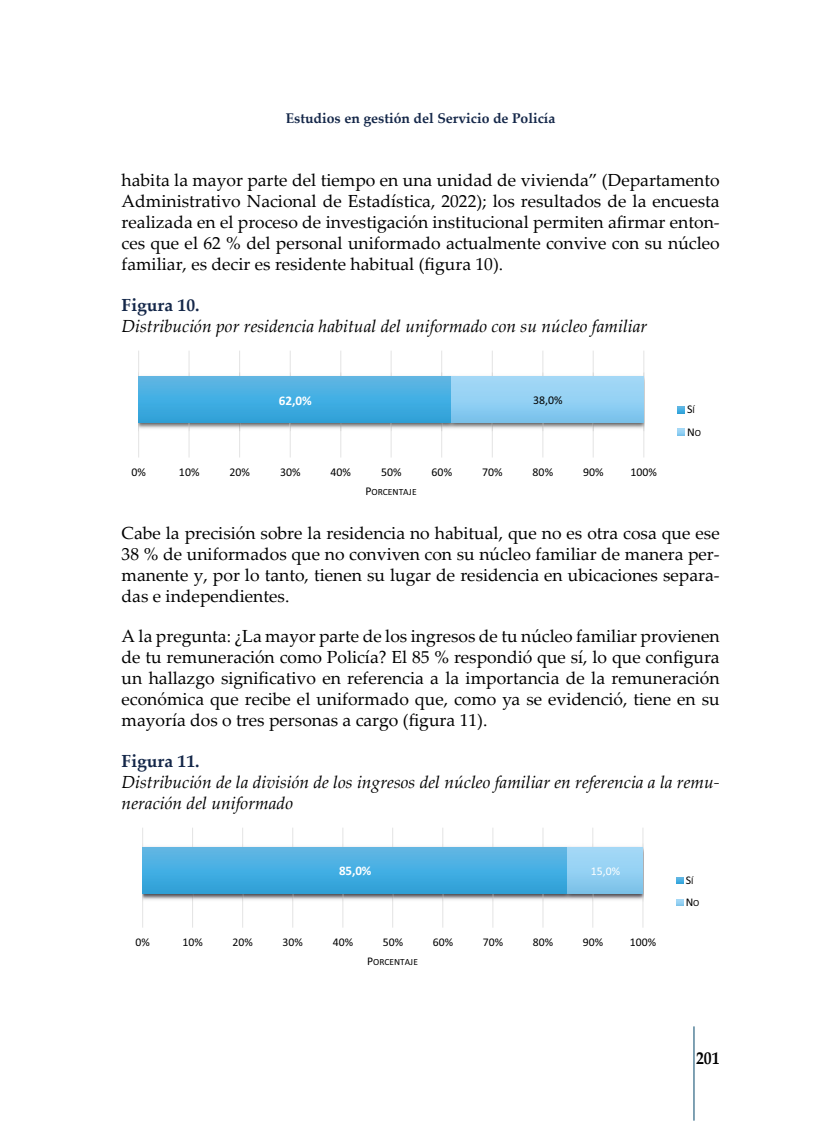
<style>
.page{position:relative;width:819px;height:1141px;background:#fff}
.page>*{position:absolute;margin:0;border:0;box-sizing:border-box;transform-origin:0 0}
.t1{font:17.5px/21px "Palatino Linotype";color:#000;text-align:justify}
.t2{font:italic 17.5px/21px "Palatino Linotype";color:#000}
.t3{font:700 17.5px "Palatino Linotype";color:#142749}
.t4{font:700 17.5px "Palatino Linotype";color:#000;scale:.9 1}
.t5{font:700 14px "Palatino Linotype";color:#142749}
.t6{font:700 13.12px "Calibri";color:#fff}
.t7{font:700 12.95px "Calibri";color:#fff}
.t8{font:11.9px/22.2px "Calibri";letter-spacing:.005em;color:#000}
.t9{font:11.72px/22.1px "Calibri";letter-spacing:.005em;color:#000}
.t10{font:11.72px "Calibri";color:#fff}
.t11{font:9.45px "Calibri";color:#000}
.s1{font-size:11.9px}
.s2{font-size:9.45px}
.s3{font-size:11.72px}
</style>
<div class="page">
<hr style="left:693px;top:1026px;width:1px;height:95px;background:#004469">
<hr style="left:643px;top:351px;width:1px;height:107px;background:#e3e3e3">
<hr style="left:592px;top:351px;width:1px;height:107px;background:#e3e3e3">
<hr style="left:542px;top:351px;width:1px;height:107px;background:#e3e3e3">
<hr style="left:492px;top:351px;width:1px;height:107px;background:#e3e3e3">
<hr style="left:441px;top:351px;width:1px;height:107px;background:#e3e3e3">
<hr style="left:390px;top:351px;width:1px;height:107px;background:#e3e3e3">
<hr style="left:340px;top:351px;width:1px;height:107px;background:#e3e3e3">
<hr style="left:290px;top:351px;width:1px;height:107px;background:#e3e3e3">
<hr style="left:239px;top:351px;width:1px;height:107px;background:#e3e3e3">
<hr style="left:188px;top:351px;width:1px;height:107px;background:#e3e3e3">
<hr style="left:138px;top:351px;width:1px;height:107px;background:#e3e3e3">
<img style="left:138px;top:372px;width:304px;height:59px">
<img style="left:491px;top:372px;width:153px;height:59px">
<img style="left:445px;top:375px;width:13px;height:55px">
<div style="left:139px;top:377px;width:313px;height:46px;background:linear-gradient(to bottom,#5db8e7,#2da2da)"></div>
<div style="left:452px;top:377px;width:191px;height:46px;background:linear-gradient(to bottom,#a7dbf8,#7bc3ec)"></div>
<svg style="left:677px;top:407px;width:7px;height:6px"></svg>
<svg style="left:677px;top:429px;width:7px;height:6px"></svg>
<hr style="left:642px;top:828px;width:1px;height:100px;background:#e3e3e3">
<hr style="left:592px;top:828px;width:1px;height:100px;background:#e3e3e3">
<hr style="left:542px;top:828px;width:1px;height:100px;background:#e3e3e3">
<hr style="left:492px;top:828px;width:1px;height:100px;background:#e3e3e3">
<hr style="left:442px;top:828px;width:1px;height:100px;background:#e3e3e3">
<hr style="left:392px;top:828px;width:1px;height:100px;background:#e3e3e3">
<hr style="left:342px;top:828px;width:1px;height:100px;background:#e3e3e3">
<hr style="left:292px;top:828px;width:1px;height:100px;background:#e3e3e3">
<hr style="left:242px;top:828px;width:1px;height:100px;background:#e3e3e3">
<hr style="left:192px;top:828px;width:1px;height:100px;background:#e3e3e3">
<hr style="left:142px;top:828px;width:1px;height:100px;background:#e3e3e3">
<img style="left:142px;top:843px;width:401px;height:59px">
<img style="left:574px;top:846px;width:18px;height:54px">
<img style="left:592px;top:843px;width:51px;height:59px">
<img style="left:561px;top:846px;width:13px;height:54px">
<div style="left:143px;top:848px;width:424px;height:45px;background:linear-gradient(to bottom,#61b8e7,#2ca2da)"></div>
<div style="left:567px;top:848px;width:76px;height:45px;background:linear-gradient(to bottom,#a7dbf9,#7ec4ea)"></div>
<svg style="left:676px;top:877px;width:7px;height:7px"></svg>
<svg style="left:676px;top:899px;width:7px;height:7px"></svg>
<p class="t5" style="left:286px;top:108px;width:271px">Estudios en gestión del Servicio de Policía</p>
<p class="t1" style="left:122px;top:169px;width:599px">habita la mayor parte del tiempo en una unidad de vivienda” (Departamento Administrativo Nacional de Estadística, 2022); los resultados de la encuesta realizada en el proceso de investigación institucional permiten afirmar enton&shy;ces que el 62 % del personal uniformado actualmente convive con su núcleo familiar, es decir es residente habitual (figura 10).</p>
<p class="t3" style="left:122px;top:293px;width:79px">Figura 10.</p>
<p class="t2" style="left:122px;top:315px;width:527px">Distribución por residencia habitual del uniformado con su núcleo familiar</p>
<p class="t6" style="left:279px;top:391px;width:34px">62,0%</p>
<p class="t8" style="left:533px;top:389px;width:31px">38,0%</p>
<p class="t8" style="left:131px;top:461px;width:16px">0%</p>
<p class="t8" style="left:179px;top:461px;width:22px">10%</p>
<p class="t8" style="left:229px;top:461px;width:22px">20%</p>
<p class="t8" style="left:280px;top:461px;width:22px">30%</p>
<p class="t8" style="left:330px;top:461px;width:22px">40%</p>
<p class="t8" style="left:381px;top:461px;width:22px">50%</p>
<p class="t8" style="left:431px;top:461px;width:22px">60%</p>
<p class="t8" style="left:482px;top:461px;width:22px">70%</p>
<p class="t8" style="left:532px;top:461px;width:22px">80%</p>
<p class="t8" style="left:583px;top:461px;width:22px">90%</p>
<p class="t8" style="left:630px;top:461px;width:28px">100%</p>
<p class="t11" style="left:365px;top:485px;width:53px"><span class="s1">P</span>ORCENTAJE</p>
<p class="t8" style="left:687px;top:398px;width:15px">S<span class="s2">Í<br></span>N<span class="s2">O</span></p>
<p class="t1" style="left:122px;top:521px;width:599px">Cabe la precisión sobre la residencia no habitual, que no es otra cosa que ese 38 % de uniformados que no conviven con su núcleo familiar de manera per&shy;manente y, por lo tanto, tienen su lugar de residencia en ubicaciones separa&shy;das e independientes.</p>
<p class="t1" style="left:122px;top:625px;width:599px">A la pregunta: ¿La mayor parte de los ingresos de tu núcleo familiar provienen de tu remuneración como Policía? El 85 % respondió que sí, lo que configura un hallazgo significativo en referencia a la importancia de la remuneración económica que recibe el uniformado que, como ya se evidenció, tiene en su mayoría dos o tres personas a cargo (figura 11).</p>
<p class="t3" style="left:122px;top:749px;width:79px">Figura 11.</p>
<p class="t2" style="left:122px;top:771px;width:599px">Distribución de la división de los ingresos del núcleo familiar en referencia a la remu&shy;neración del uniformado</p>
<p class="t7" style="left:339px;top:862px;width:34px">85,0%</p>
<p class="t10" style="left:590px;top:863px;width:31px">15,0%</p>
<p class="t9" style="left:135px;top:931px;width:16px">0%</p>
<p class="t9" style="left:182px;top:931px;width:22px">10%</p>
<p class="t9" style="left:232px;top:931px;width:22px">20%</p>
<p class="t9" style="left:282px;top:931px;width:22px">30%</p>
<p class="t9" style="left:332px;top:931px;width:22px">40%</p>
<p class="t9" style="left:382px;top:931px;width:22px">50%</p>
<p class="t9" style="left:432px;top:931px;width:22px">60%</p>
<p class="t9" style="left:482px;top:931px;width:22px">70%</p>
<p class="t9" style="left:532px;top:931px;width:22px">80%</p>
<p class="t9" style="left:582px;top:931px;width:22px">90%</p>
<p class="t9" style="left:629px;top:931px;width:28px">100%</p>
<p class="t11" style="left:367px;top:955px;width:52px"><span class="s3">P</span>ORCENTAJE</p>
<p class="t9" style="left:685px;top:869px;width:15px">S<span class="s2">Í<br></span>N<span class="s2">O</span></p>
<p class="t4" style="left:696px;top:1046px;width:28px">201</p>
</div>
